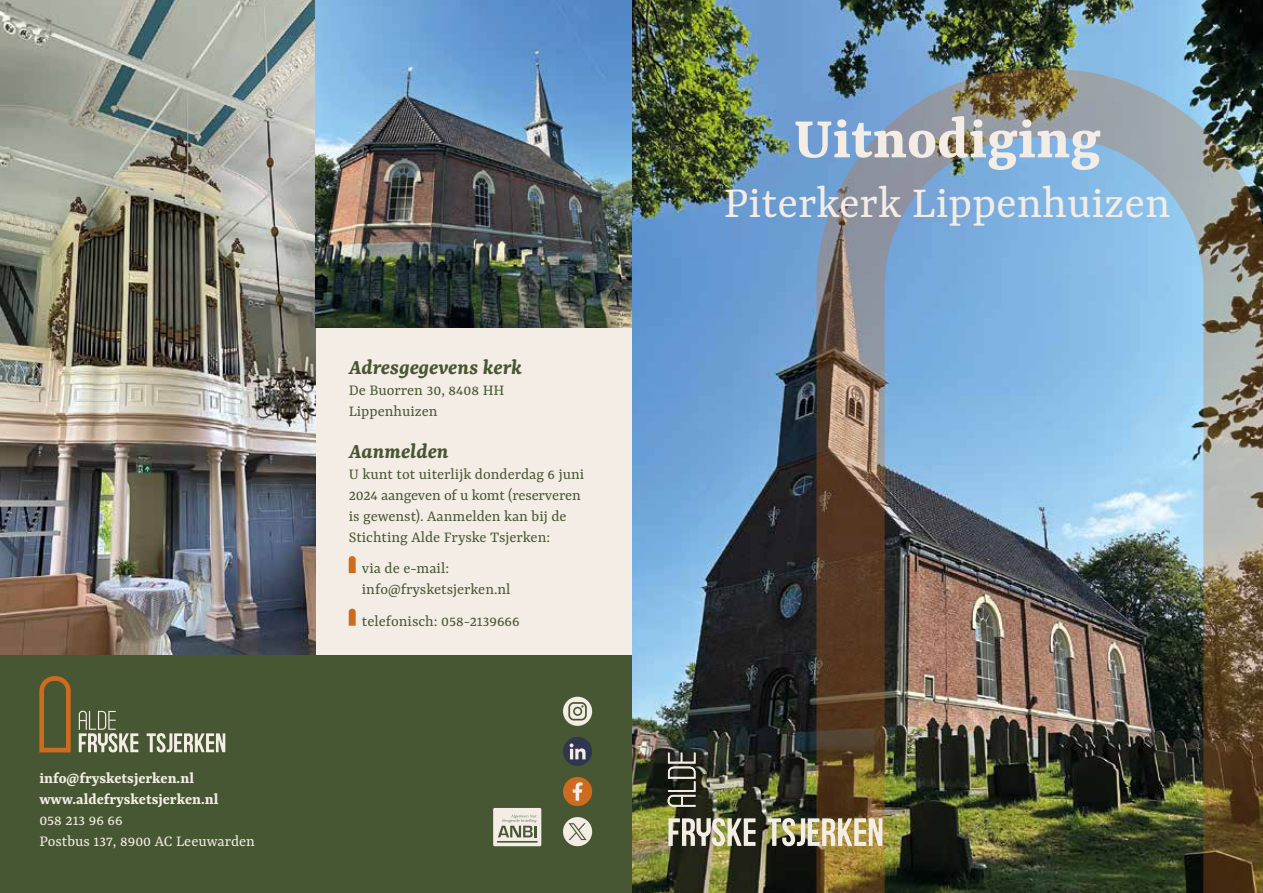
<style>
.page{position:relative;width:1263px;height:893px;background:#fff}
.page>*{position:absolute;margin:0;border:0;box-sizing:border-box;transform-origin:0 0}
.t1{font:700 63px "Yrsa";color:#f4ede6}
.t2{font:48px "Yrsa";color:#f4ede6}
.t3{font:italic 22.5px "Yrsa";letter-spacing:-.005em;color:#485733}
.t4{font:16.5px/21px "Yrsa";color:#485733}
.t5{font:700 16.5px/21px "Yrsa";color:#f4ede6}
.t6{font:16.5px/21px "Yrsa";color:#f4ede6}
</style>
<div class="page">
<img style="left:631px;top:0;width:632px;height:893px">
<img style="left:816px;top:69px;width:447px;height:824px">
<div style="left:0;top:655px;width:631px;height:238px;background:#485733"></div>
<div style="left:316px;top:327px;width:315px;height:328px;background:#f4ede6"></div>
<svg style="left:39px;top:676px;width:32px;height:76px"></svg>
<svg style="left:147px;top:733px;width:78px;height:19px"></svg>
<svg style="left:79px;top:711px;width:59px;height:41px"></svg>
<div style="left:493px;top:808px;width:48px;height:38px;background:#f4ede6"></div>
<svg style="left:498px;top:814px;width:38px;height:23px"></svg>
<hr style="left:497px;top:841px;width:41px;height:2px;background:#485733">
<svg style="left:349px;top:556px;width:7px;height:17px"></svg>
<svg style="left:349px;top:609px;width:7px;height:17px"></svg>
<svg style="left:563px;top:697px;width:29px;height:29px"></svg>
<svg style="left:563px;top:817px;width:29px;height:29px"></svg>
<svg style="left:563px;top:737px;width:29px;height:29px"></svg>
<svg style="left:563px;top:777px;width:29px;height:29px"></svg>
<img style="left:768px;top:818px;width:114px;height:28px">
<svg style="left:668px;top:818px;width:87px;height:28px;background:#9d9b8a"></svg>
<svg style="left:668px;top:753px;width:27px;height:54px"></svg>
<img style="left:0;top:0;width:316px;height:655px">
<img style="left:316px;top:0;width:315px;height:327px">
<p class="t5" style="left:39px;top:768px;width:181px">info@frysketsjerken.nl www.aldefrysketsjerken.nl</p>
<p class="t6" style="left:39px;top:811px;width:217px">058 213 96 66<br>Postbus 137, 8900 AC Leeuwarden</p>
<h3 class="t3" style="left:349px;top:353px;width:175px">Adresgegevens kerk</h3>
<p class="t4" style="left:349px;top:380px;width:157px">De Buorren 30, 8408 HH<br>Lippenhuizen</p>
<h3 class="t3" style="left:349px;top:437px;width:101px">Aanmelden</h3>
<p class="t4" style="left:349px;top:464px;width:237px">U kunt tot uiterlijk donderdag 6 juni 2024 aangeven of u komt (reserveren is gewenst). Aanmelden kan bij de Stichting Alde Fryske Tsjerken:</p>
<p class="t4" style="left:362px;top:559px;width:150px">via de e-mail: info@frysketsjerken.nl</p>
<p class="t4" style="left:362px;top:611px;width:159px">telefonisch: 058-2139666</p>
<h1 class="t1" style="left:794px;top:99px;width:309px">Uitnodiging</h1>
<h2 class="t2" style="left:724px;top:175px;width:448px">Piterkerk Lippenhuizen</h2>
</div>
